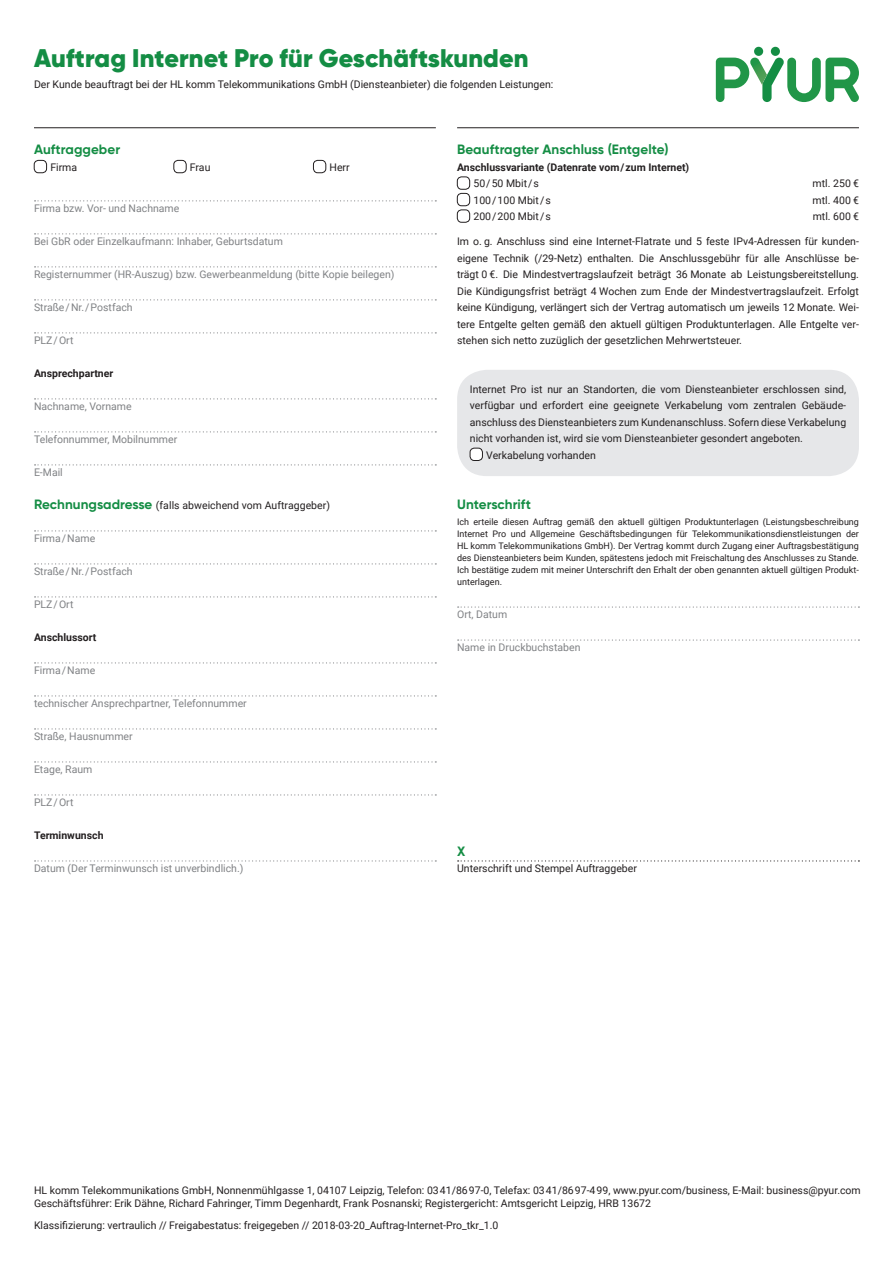
<style>
.page{position:relative;width:893px;height:1263px;background:#fff}
.page>*{position:absolute;margin:0;border:0;box-sizing:border-box;transform-origin:0 0}
.t1{font:900 25.5px "Gilroy";letter-spacing:.005em;color:#148d44}
.t2{font:700 13.5px "Gilroy";letter-spacing:.005em;color:#148d44}
.t3{font:10.5px/16.5px "Roboto";color:#231f20}
.t4{font:10.5px "Roboto";color:#808285}
.t5{font:700 10.5px "Roboto";color:#231f20}
.t6{font:9px/12px "Roboto";color:#231f20;text-align:justify}
.s1{font-family:"Gilroy";font-weight:700;font-size:13.5px;color:#148d44}
</style>
<div class="page">
<div style="left:754px;top:47px;width:9px;height:9px;background:#148d44;border-radius:50%"></div>
<div style="left:771px;top:47px;width:9px;height:9px;background:#148d44;border-radius:50%"></div>
<img style="left:750px;top:58px;width:12px;height:27px">
<svg style="left:762px;top:58px;width:97px;height:44px"></svg>
<svg style="left:716px;top:58px;width:33px;height:44px"></svg>
<div style="left:34px;top:160px;width:13px;height:13px;border:1px solid #231f20;border-radius:4px"></div>
<div style="left:174px;top:160px;width:12px;height:13px;border:1px solid #231f20;border-radius:4px"></div>
<div style="left:313px;top:160px;width:13px;height:13px;border:1px solid #231f20;border-radius:4px"></div>
<svg style="left:35px;top:200px;width:401px;height:1px"></svg>
<svg style="left:35px;top:233px;width:401px;height:1px"></svg>
<svg style="left:35px;top:266px;width:401px;height:1px"></svg>
<svg style="left:35px;top:299px;width:401px;height:1px"></svg>
<svg style="left:35px;top:332px;width:401px;height:1px"></svg>
<svg style="left:35px;top:398px;width:401px;height:1px"></svg>
<svg style="left:35px;top:431px;width:401px;height:1px"></svg>
<svg style="left:35px;top:464px;width:401px;height:1px"></svg>
<svg style="left:35px;top:530px;width:401px;height:1px"></svg>
<svg style="left:35px;top:563px;width:401px;height:1px"></svg>
<svg style="left:35px;top:596px;width:401px;height:1px"></svg>
<svg style="left:35px;top:662px;width:401px;height:1px"></svg>
<svg style="left:35px;top:695px;width:401px;height:1px"></svg>
<svg style="left:35px;top:728px;width:401px;height:1px"></svg>
<svg style="left:35px;top:761px;width:401px;height:1px"></svg>
<svg style="left:35px;top:794px;width:401px;height:1px"></svg>
<svg style="left:35px;top:860px;width:401px;height:1px"></svg>
<svg style="left:458px;top:606px;width:401px;height:2px"></svg>
<svg style="left:458px;top:639px;width:401px;height:2px"></svg>
<svg style="left:458px;top:860px;width:401px;height:1px"></svg>
<div style="left:457px;top:177px;width:13px;height:12px;border:1px solid #231f20;border-radius:4px"></div>
<div style="left:457px;top:193px;width:13px;height:13px;border:1px solid #231f20;border-radius:4px"></div>
<div style="left:457px;top:210px;width:13px;height:12px;border:1px solid #231f20;border-radius:4px"></div>
<div style="left:457px;top:370px;width:402px;height:106px;background:#e6e7e9;border-radius:30px"></div>
<div style="left:470px;top:448px;width:12px;height:12px;background:#fff;border-radius:4px"></div>
<div style="left:470px;top:448px;width:13px;height:13px;border:1px solid #231f20;border-radius:4px"></div>
<hr style="left:34px;top:127px;width:402px;height:1px;background:#231f20">
<hr style="left:457px;top:127px;width:402px;height:1px;background:#231f20">
<h1 class="t1" style="left:34px;top:42px;width:496px">Auftrag Internet Pro für Geschäftskunden</h1>
<p class="t3" style="left:34px;top:76px;width:521px">Der Kunde beauftragt bei der HL komm Telekommunikations GmbH (Diensteanbieter) die folgenden Leistungen:</p>
<p class="t2" style="left:34px;top:141px;width:88px">Auftraggeber</p>
<p class="t3" style="left:50px;top:158px;width:28px">Firma</p>
<p class="t3" style="left:190px;top:158px;width:22px">Frau</p>
<p class="t3" style="left:330px;top:158px;width:22px">Herr</p>
<p class="t4" style="left:34px;top:201px;width:147px">Firma bzw. Vor- und Nachname</p>
<p class="t4" style="left:34px;top:234px;width:250px">Bei GbR oder Einzelkaufmann: Inhaber, Geburtsdatum</p>
<p class="t4" style="left:34px;top:267px;width:362px">Registernummer (HR-Auszug) bzw. Gewerbeanmeldung (bitte Kopie beilegen)</p>
<p class="t4" style="left:34px;top:300px;width:100px">Straße / Nr. / Postfach</p>
<p class="t4" style="left:34px;top:333px;width:41px">PLZ / Ort</p>
<p class="t5" style="left:34px;top:366px;width:81px">Ansprechpartner</p>
<p class="t4" style="left:34px;top:399px;width:99px">Nachname, Vorname</p>
<p class="t4" style="left:34px;top:432px;width:145px">Telefonnummer, Mobilnummer</p>
<p class="t4" style="left:34px;top:465px;width:30px">E-Mail</p>
<p class="t3" style="left:34px;top:497px;width:298px"><span class="s1">Rechnungsadresse</span> (falls abweichend vom Auftraggeber)</p>
<p class="t4" style="left:34px;top:531px;width:63px">Firma / Name</p>
<p class="t4" style="left:34px;top:564px;width:100px">Straße / Nr. / Postfach</p>
<p class="t4" style="left:34px;top:597px;width:41px">PLZ / Ort</p>
<p class="t5" style="left:34px;top:630px;width:64px">Anschlussort</p>
<p class="t4" style="left:34px;top:663px;width:63px">Firma / Name</p>
<p class="t4" style="left:34px;top:696px;width:214px">technischer Ansprechpartner, Telefonnummer</p>
<p class="t4" style="left:34px;top:729px;width:100px">Straße, Hausnummer</p>
<p class="t4" style="left:34px;top:762px;width:60px">Etage, Raum</p>
<p class="t4" style="left:34px;top:795px;width:41px">PLZ / Ort</p>
<p class="t5" style="left:34px;top:828px;width:71px">Terminwunsch</p>
<p class="t4" style="left:34px;top:861px;width:211px">Datum (Der Terminwunsch ist unverbindlich.)</p>
<p class="t2" style="left:457px;top:141px;width:213px">Beauftragter Anschluss (Entgelte)</p>
<p class="t5" style="left:457px;top:160px;width:234px">Anschlussvariante (Datenrate vom / zum Internet)</p>
<p class="t3" style="left:473px;top:175px;width:67px">50 / 50 Mbit / s</p>
<p class="t3" style="left:813px;top:175px;width:48px">mtl. 250 €</p>
<p class="t3" style="left:473px;top:191px;width:79px">100 / 100 Mbit / s</p>
<p class="t3" style="left:813px;top:191px;width:48px">mtl. 400 €</p>
<p class="t3" style="left:473px;top:208px;width:79px">200 / 200 Mbit / s</p>
<p class="t3" style="left:813px;top:208px;width:48px">mtl. 600 €</p>
<p class="t3" style="left:457px;top:233px;width:403px;text-align:justify">Im o. g. Anschluss sind eine Internet-Flatrate und 5 feste IPv4-Adressen für kunden&shy;eigene Technik (/29-Netz) enthalten. Die Anschlussgebühr für alle Anschlüsse be&shy;trägt 0 €. Die Mindestvertragslaufzeit beträgt 36 Monate ab Leistungsbereitstellung.<br>Die Kündigungsfrist beträgt 4 Wochen zum Ende der Mindestvertragslaufzeit. Erfolgt keine Kündigung, verlängert sich der Vertrag automatisch um jeweils 12 Monate. Wei&shy;tere Entgelte gelten gemäß den aktuell gültigen Produktunterlagen. Alle Entgelte ver&shy;stehen sich netto zuzüglich der gesetzlichen Mehrwertsteuer.</p>
<p class="t3" style="left:470px;top:380px;width:378px">Internet Pro ist nur an Standorten, die vom Diensteanbieter erschlossen sind,</p>
<p class="t3" style="left:470px;top:397px;width:377px">verfügbar und erfordert eine geeignete Verkabelung vom zentralen Gebäude-</p>
<p class="t3" style="left:470px;top:413px;width:378px">anschluss des Diensteanbieters zum Kundenanschluss. Sofern diese Verkabelung</p>
<p class="t3" style="left:470px;top:430px;width:334px">nicht vorhanden ist, wird sie vom Diensteanbieter gesondert angeboten.</p>
<p class="t3" style="left:486px;top:446px;width:111px">Verkabelung vorhanden</p>
<p class="t2" style="left:457px;top:496px;width:75px">Unterschrift</p>
<p class="t6" style="left:457px;top:516px;width:403px">Ich erteile diesen Auftrag gemäß den aktuell gültigen Produktunterlagen (Leistungsbeschreibung Internet Pro und Allgemeine Geschäftsbedingungen für Telekommunikationsdienstleistungen der HL komm Telekommunikations GmbH). Der Vertrag kommt durch Zugang einer Auftragsbestätigung des Diensteanbieters beim Kunden, spätestens jedoch mit Freischaltung des Anschlusses zu Stande.<br>Ich bestätige zudem mit meiner Unterschrift den Erhalt der oben genannten aktuell gültigen Produkt&shy;unterlagen.</p>
<p class="t4" style="left:457px;top:607px;width:52px">Ort, Datum</p>
<p class="t4" style="left:457px;top:640px;width:125px">Name in Druckbuchstaben</p>
<p class="t2" style="left:457px;top:842px;width:10px">X</p>
<p class="t3" style="left:457px;top:860px;width:181px">Unterschrift und Stempel Auftraggeber</p>
<p class="t3" style="left:34px;top:1183px;width:828px;line-height:13.5px">HL komm Telekommunikations GmbH, Nonnenmühlgasse 1, 04107 Leipzig, Telefon: 03 41/86 97-0, Telefax: 03 41/86 97-4 99, www.pyur.com/business, E-Mail: business@pyur.com<br>Geschäftsführer: Erik Dähne, Richard Fahringer, Timm Degenhardt, Frank Posnanski; Registergericht: Amtsgericht Leipzig, HRB 13672</p>
<p class="t3" style="left:34px;top:1216px;width:466px">Klassifizierung: vertraulich // Freigabestatus: freigegeben // 2018-03-20_Auftrag-Internet-Pro_tkr_1.0</p>
</div>
